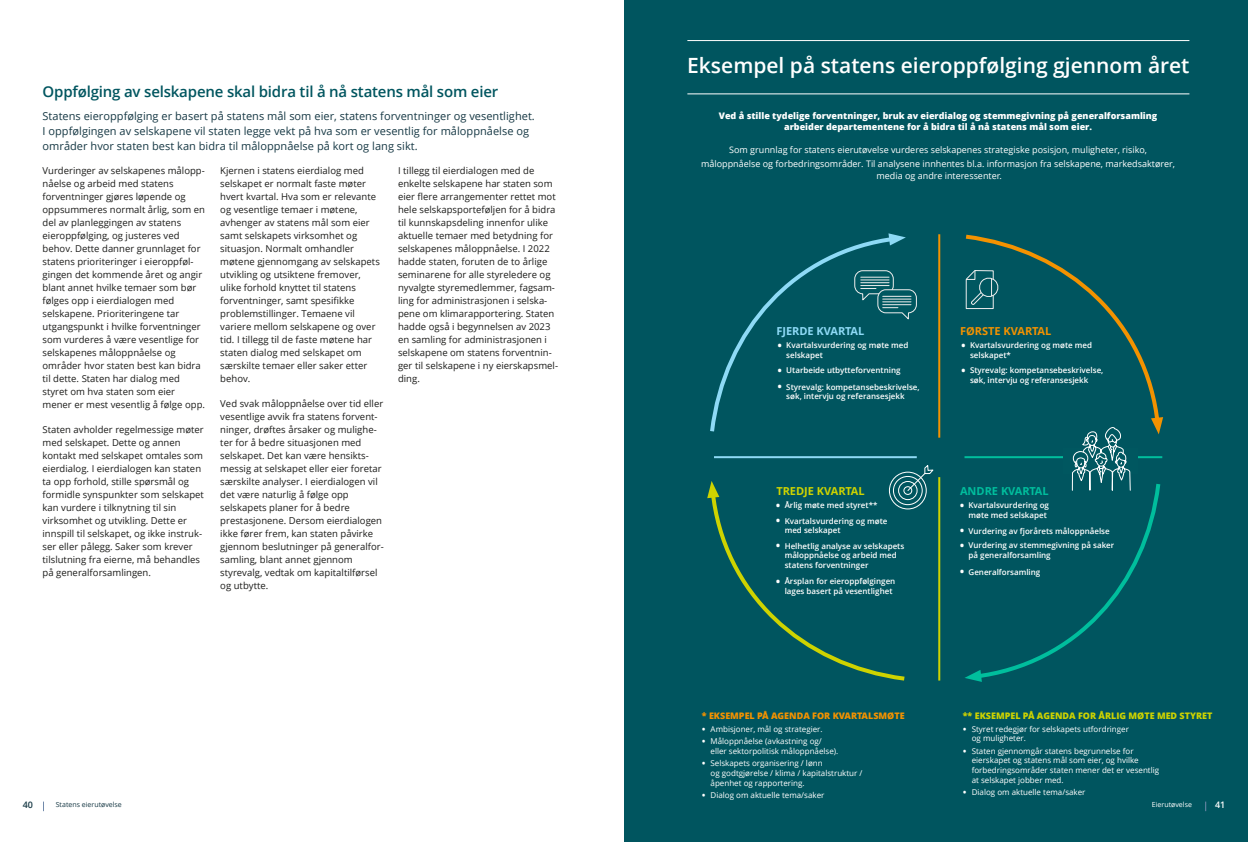
<style>
.page{position:relative;width:1248px;height:842px;background:#fff}
.page>*{position:absolute;margin:0;border:0;box-sizing:border-box;transform-origin:0 0}
.t1{font:600 21px "Open Sans";color:#fff}
.Mellom_blå_stor{font:600 15px "Open Sans";letter-spacing:-.01em;color:#00555f}
.Kapittelsider_ingres{font:11px/15px "Open Sans";letter-spacing:.005em;color:#173945}
.t2{font:700 11px "Open Sans";color:#ced300}
.t3{font:700 11px "Open Sans";color:#8edaf6}
.t4{font:700 11px "Open Sans";color:#f39200}
.t5{font:700 11px "Open Sans";color:#00be9d}
.Brødtekst{font:9.5px/13px "Open Sans";letter-spacing:.005em;color:#1d1d1b}
.t6{font:9px/14.9px "Open Sans";color:#fff;text-align:center}
.t7{font:800 9px/10.8px "Open Sans";color:#fff;text-align:center}
.t8{font:800 9px "Open Sans";color:#ced300}
.t9{font:800 9px "Open Sans";color:#f39200}
.t10{font:600 9px "Open Sans";color:#173945}
.t11{font:600 9px "Open Sans";color:#fff}
.t12{font:600 8px/9.6px "Open Sans";color:#fff}
.t13{font:8px/9.6px "Open Sans";color:#fff}
.t14{font:7px "Open Sans";color:#173945}
.t15{font:7px "Open Sans";letter-spacing:.005em;color:#fff}
.s1{font-weight:800;font-size:10px}
.s2{font-weight:800}
</style>
<div class="page">
<div style="left:624px;top:0;width:623px;height:842px;background:#00555f"></div>
<hr style="left:687px;top:93px;width:502px;height:1px;background:#fff">
<hr style="left:687px;top:40px;width:502px;height:1px;background:#fff">
<hr style="left:938px;top:234px;width:2px;height:204px;background:#f39200">
<hr style="left:938px;top:477px;width:2px;height:203px;background:#ced300">
<hr style="left:714px;top:456px;width:202px;height:2px;background:#8edaf6">
<svg style="left:707px;top:465px;width:227px;height:216px"></svg>
<svg style="left:710px;top:233px;width:207px;height:199px"></svg>
<svg style="left:964px;top:234px;width:198px;height:448px"></svg>
<p class="Mellom_blå_stor" style="left:43px;top:81px;width:457px">Oppfølging av selskapene skal bidra til å nå statens mål som eier</p>
<p class="Kapittelsider_ingres" style="left:43px;top:108px;width:494px">Statens eieroppfølging er basert på statens mål som eier, statens forventninger og vesentlighet.<br>I oppfølgingen av selskapene vil staten legge vekt på hva som er vesentlig for måloppnåelse og områder hvor staten best kan bidra til måloppnåelse på kort og lang sikt.</p>
<p class="Brødtekst" style="left:43px;top:164px;width:164px">Vurderinger av selskapenes målopp&shy;nåelse og arbeid med statens forventninger gjøres løpende og oppsummeres normalt årlig, som en del av planleggingen av statens eieroppfølging, og justeres ved behov. Dette danner grunnlaget for statens prioriteringer i eieroppføl&shy;gingen det kommende året og angir blant annet hvilke temaer som bør følges opp i eierdialogen med selskapene. Prioriteringene tar utgangspunkt i hvilke forventninger som vurderes å være vesentlige for selskapenes måloppnåelse og områder hvor staten best kan bidra til dette. Staten har dialog med styret om hva staten som eier mener er mest vesentlig å følge opp.</p>
<p class="Brødtekst" style="left:43px;top:422px;width:163px">Staten avholder regelmessige møter med selskapet. Dette og annen kontakt med selskapet omtales som eierdialog. I eierdialogen kan staten ta opp forhold, stille spørsmål og formidle synspunkter som selskapet kan vurdere i tilknytning til sin virksomhet og utvikling. Dette er innspill til selskapet, og ikke instruk&shy;ser eller pålegg. Saker som krever tilslutning fra eierne, må behandles på generalforsamlingen.</p>
<p class="Brødtekst" style="left:398px;top:164px;width:161px">I tillegg til eierdialogen med de enkelte selskapene har staten som eier flere arrangementer rettet mot hele selskapsporteføljen for å bidra til kunnskapsdeling innenfor ulike aktuelle temaer med betydning for selskapenes måloppnåelse. I 2022 hadde staten, foruten de to årlige seminarene for alle styreledere og nyvalgte styremedlemmer, fagsam&shy;ling for administrasjonen i selska&shy;pene om klimarapportering. Staten hadde også i begynnelsen av 2023 en samling for administrasjonen i selskapene om statens forventnin&shy;ger til selskapene i ny eierskapsmel&shy;ding.</p>
<p class="Brødtekst" style="left:220px;top:164px;width:161px">Kjernen i statens eierdialog med selskapet er normalt faste møter hvert kvartal. Hva som er relevante og vesentlige temaer i møtene, avhenger av statens mål som eier samt selskapets virksomhet og situasjon. Normalt omhandler møtene gjennomgang av selskapets utvikling og utsiktene fremover, ulike forhold knyttet til statens forventninger, samt spesifikke problemstillinger. Temaene vil variere mellom selskapene og over tid. I tillegg til de faste møtene har staten dialog med selskapet om særskilte temaer eller saker etter behov.</p>
<p class="Brødtekst" style="left:220px;top:396px;width:165px">Ved svak måloppnåelse over tid eller vesentlige avvik fra statens forvent&shy;ninger, drøftes årsaker og mulighe&shy;ter for å bedre situasjonen med selskapet. Det kan være hensikts&shy;messig at selskapet eller eier foretar særskilte analyser. I eierdialogen vil det være naturlig å følge opp selskapets planer for å bedre prestasjonene. Dersom eierdialogen ikke fører frem, kan staten påvirke gjennom beslutninger på generalfor&shy;samling, blant annet gjennom styrevalg, vedtak om kapitaltilførsel og utbytte.</p>
<p class="t1" style="left:687px;top:51px;width:504px">Eksempel på statens eieroppfølging gjennom året</p>
<p class="t7" style="left:718px;top:110px;width:440px">Ved å stille tydelige forventninger, bruk av eierdialog og stemmegivning på generalforsamling arbeider departementene for å bidra til å nå statens mål som eier.</p>
<p class="t6" style="left:701px;top:142px;width:475px">Som grunnlag for statens eierutøvelse vurderes selskapenes strategiske posisjon, muligheter, risiko, måloppnåelse og forbedringsområder. Til analysene innhentes bl.a. informasjon fra selskapene, markedsaktører,</p>
<p class="t6" style="left:876px;top:168px;width:127px">media og andre interessenter.</p>
<p class="t3" style="left:776px;top:323px;width:89px">FJERDE KVARTAL</p>
<p class="t12" style="left:786px;top:340px;width:124px;text-indent:-9px"><span class="s1">•</span> Kvartalsvurdering og møte med selskapet</p>
<p class="t12" style="left:777px;top:365px;width:124px"><span class="s1">•</span> Utarbeide utbytteforventning</p>
<p class="t12" style="left:786px;top:382px;width:135px;text-indent:-9px"><span class="s1">•</span> Styrevalg: kompetansebeskrivelse, søk, intervju og referansesjekk</p>
<p class="t2" style="left:776px;top:483px;width:90px">TREDJE KVARTAL</p>
<p class="t12" style="left:776px;top:500px;width:103px"><span class="s1">•</span> Årlig møte med styret**</p>
<p class="t12" style="left:784px;top:516px;width:104px;text-indent:-9px"><span class="s1">•</span> Kvartalsvurdering og møte med selskapet</p>
<p class="t12" style="left:784px;top:541px;width:121px;text-indent:-9px"><span class="s1">•</span> Helhetlig analyse av selskapets måloppnåelse og arbeid med statens forventninger</p>
<p class="t12" style="left:784px;top:576px;width:112px;text-indent:-9px"><span class="s1">•</span> Årsplan for eieroppfølgingen lages basert på vesentlighet</p>
<p class="t4" style="left:959px;top:323px;width:93px">FØRSTE KVARTAL</p>
<p class="t12" style="left:969px;top:340px;width:124px;text-indent:-9px"><span class="s1">•</span> Kvartalsvurdering og møte med selskapet*</p>
<p class="t12" style="left:969px;top:365px;width:135px;text-indent:-9px"><span class="s1">•</span> Styrevalg: kompetansebeskrivelse, søk, intervju og referansesjekk</p>
<p class="t5" style="left:959px;top:483px;width:90px">ANDRE KVARTAL</p>
<p class="t12" style="left:959px;top:500px;width:90px;text-align:right"><span class="s1">•</span> Kvartalsvurdering og møte med selskapet</p>
<p class="t12" style="left:959px;top:526px;width:151px"><span class="s1">•</span> Vurdering av fjorårets måloppnåelse</p>
<p class="t12" style="left:968px;top:541px;width:147px;text-indent:-9px"><span class="s1">•</span> Vurdering av stemmegivning på saker på generalforsamling</p>
<p class="t12" style="left:959px;top:567px;width:82px"><span class="s1">•</span> Generalforsamling</p>
<p class="t9" style="left:701px;top:709px;width:204px">* EKSEMPEL PÅ AGENDA FOR KVARTALSMØTE</p>
<p class="t13" style="left:702px;top:724px;width:122px"><span class="s2">•</span> Ambisjoner, mål og strategier.</p>
<p class="t13" style="left:710px;top:736px;width:129px;text-indent:-9px"><span class="s2">•</span> Måloppnåelse (avkastning og/ eller sektorpolitisk måloppnåelse).</p>
<p class="t13" style="left:710px;top:758px;width:153px;text-indent:-9px"><span class="s2">•</span> Selskapets organisering / lønn<br>og godtgjørelse / klima / kapitalstruktur / åpenhet og rapportering.</p>
<p class="t13" style="left:702px;top:790px;width:124px"><span class="s2">•</span> Dialog om aktuelle tema/saker</p>
<p class="t8" style="left:962px;top:709px;width:251px">** EKSEMPEL PÅ AGENDA FOR ÅRLIG MØTE MED STYRET</p>
<p class="t13" style="left:971px;top:724px;width:159px;text-indent:-9px"><span class="s2">•</span> Styret redegjør for selskapets utfordringer og muligheter.</p>
<p class="t13" style="left:971px;top:746px;width:189px;text-indent:-9px"><span class="s2">•</span> Staten gjennomgår statens begrunnelse for eierskapet og statens mål som eier, og hvilke forbedringsområder staten mener det er vesentlig at selskapet jobber med.</p>
<p class="t13" style="left:963px;top:787px;width:124px"><span class="s2">•</span> Dialog om aktuelle tema/saker</p>
<p class="t10" style="left:23px;top:799px;width:12px">40</p>
<p class="t14" style="left:56px;top:800px;width:68px">Statens eierutøvelse</p>
<p class="t15" style="left:1151px;top:800px;width:42px">Eierutøvelse</p>
<p class="t11" style="left:1214px;top:799px;width:12px">41</p>
</div>
